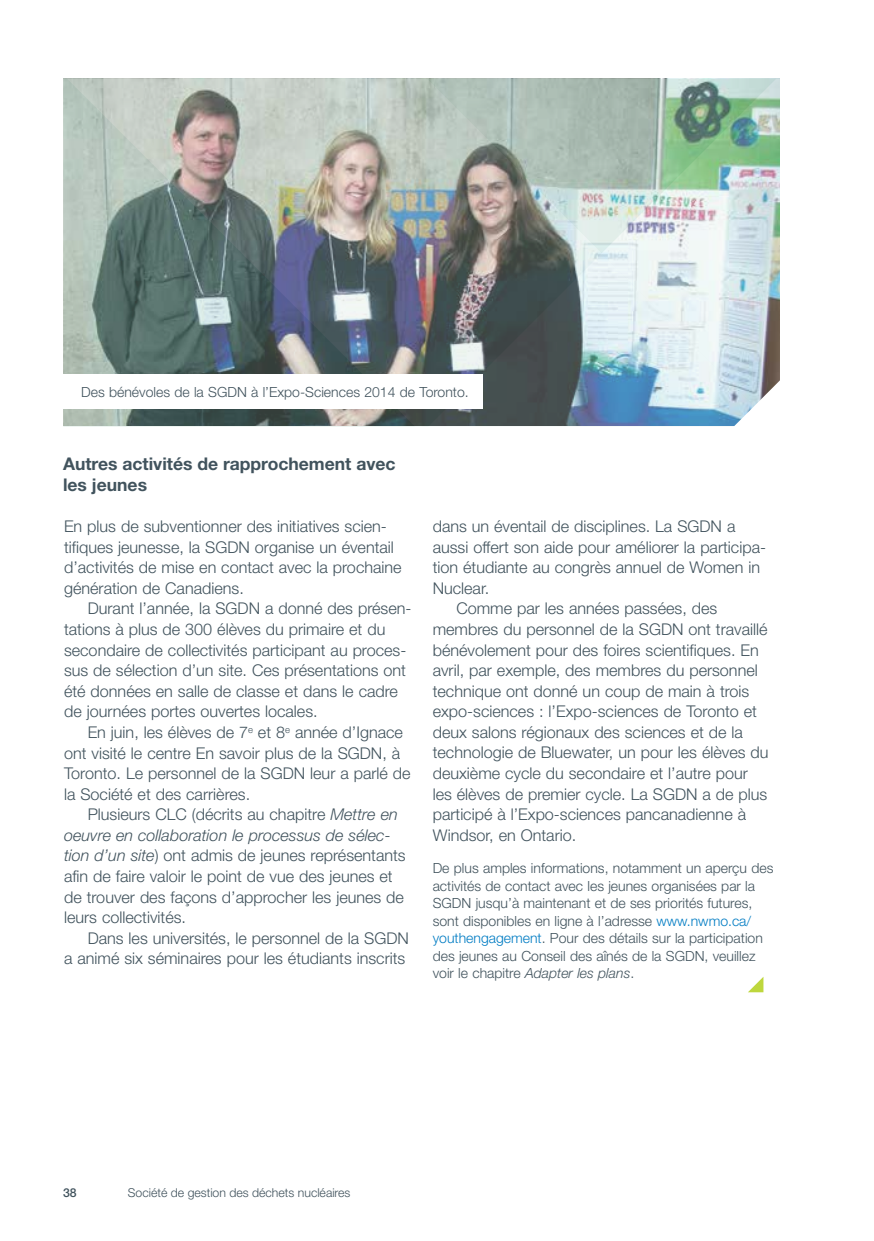
<style>
.page{position:relative;width:874px;height:1241px;background:#fff}
.page>*{position:absolute;margin:0;border:0;box-sizing:border-box;transform-origin:0 0}
.t1{font:700 17.5px/21.9px "Helvetica Neue LT Std";color:#41535d}
.t2{font:300 16.1px/20.5px "Helvetica Neue LT Std";color:#41535d}
.t3{font:300 14px/17.5px "Helvetica Neue LT Std";color:#41535d}
.t4{font:300 12.25px "Helvetica Neue LT Std";color:#41535d}
.t5{font:500 12.25px "Helvetica Neue LT Std";color:#41535d}
.s1{font-style:italic}
.s2{color:#007cc3}
</style>
<div class="page">
<svg style="left:774px;top:79px;width:5px;height:287px"></svg>
<img style="left:601px;top:79px;width:174px;height:174px">
<svg style="left:63px;top:79px;width:6px;height:347px;background:#b8c6bb"></svg>
<svg style="left:69px;top:79px;width:173px;height:171px;background:#a0a9a2"></svg>
<svg style="left:601px;top:253px;width:173px;height:173px;background:#c1d7e2"></svg>
<img style="left:421px;top:79px;width:180px;height:347px">
<img style="left:242px;top:79px;width:179px;height:347px">
<svg style="left:68px;top:250px;width:347px;height:176px;background:#647578"></svg>
<svg style="left:748px;top:977px;width:15px;height:15px"></svg>
<div style="left:57px;top:374px;width:425px;height:35px;background:#fff"></div>
<svg style="left:724px;top:366px;width:56px;height:60px"></svg>
<p class="t3" style="left:81px;top:383px;width:389px">Des bénévoles de la SGDN à l’Expo-Sciences 2014 de Toronto.</p>
<p class="t1" style="left:63px;top:452px;width:334px">Autres activités de rapprochement avec les jeunes</p>
<p class="t2" style="left:64px;top:516px;width:339px">En plus de subventionner des initiatives scien&shy;tifiques jeunesse, la SGDN organise un éventail d’activités de mise en contact avec la prochaine génération de Canadiens.</p>
<p class="t2" style="left:64px;top:598px;width:349px;text-indent:24px">Durant l’année, la SGDN a donné des présen&shy;tations à plus de 300 élèves du primaire et du secondaire de collectivités participant au proces&shy;sus de sélection d’un site. Ces présentations ont été données en salle de classe et dans le cadre de journées portes ouvertes locales.</p>
<p class="t2" style="left:64px;top:721px;width:348px;text-indent:24px">En juin, les élèves de 7<sup>e</sup> et 8<sup>e</sup> année d’Ignace ont visité le centre En savoir plus de la SGDN, à Toronto. Le personnel de la SGDN leur a parlé de la Société et des carrières.</p>
<p class="t2" style="left:64px;top:803px;width:343px;text-indent:24px">Plusieurs CLC (décrits au chapitre <span class="s1">Mettre en oeuvre en collaboration le processus de sélec&shy;tion d’un site</span>) ont admis de jeunes représentants afin de faire valoir le point de vue des jeunes et de trouver des façons d’approcher les jeunes de leurs collectivités.</p>
<p class="t2" style="left:64px;top:927px;width:346px;text-align:right">Dans les universités, le personnel de la SGDN<br>a animé six séminaires pour les étudiants inscrits</p>
<p class="t2" style="left:432px;top:515px;width:304px">dans un éventail de disciplines. La SGDN a</p>
<p class="t2" style="left:432px;top:536px;width:335px">aussi offert son aide pour améliorer la participa-</p>
<p class="t2" style="left:432px;top:557px;width:329px">tion étudiante au congrès annuel de Women in</p>
<p class="t2" style="left:432px;top:577px;width:58px">Nuclear.</p>
<p class="t2" style="left:456px;top:598px;width:262px">Comme par les années passées, des</p>
<p class="t2" style="left:432px;top:618px;width:336px">membres du personnel de la SGDN ont travaillé</p>
<p class="t2" style="left:432px;top:639px;width:327px">bénévolement pour des foires scientifiques. En</p>
<p class="t2" style="left:432px;top:659px;width:326px">avril, par exemple, des membres du personnel</p>
<p class="t2" style="left:432px;top:680px;width:318px">technique ont donné un coup de main à trois</p>
<p class="t2" style="left:432px;top:700px;width:326px">expo-sciences : l’Expo-sciences de Toronto et</p>
<p class="t2" style="left:432px;top:721px;width:311px">deux salons régionaux des sciences et de la</p>
<p class="t2" style="left:432px;top:742px;width:337px">technologie de Bluewater, un pour les élèves du</p>
<p class="t2" style="left:432px;top:762px;width:316px">deuxième cycle du secondaire et l’autre pour</p>
<p class="t2" style="left:432px;top:783px;width:336px">les élèves de premier cycle. La SGDN a de plus</p>
<p class="t2" style="left:432px;top:803px;width:315px">participé à l’Expo-sciences pancanadienne à</p>
<p class="t2" style="left:432px;top:824px;width:145px">Windsor, en Ontario.</p>
<p class="t3" style="left:432px;top:859px;width:342px">De plus amples informations, notamment un aperçu des activités de contact avec les jeunes organisées par la SGDN jusqu’à maintenant et de ses priorités futures, sont disponibles en ligne à l’adresse <span class="s2">www.nwmo.ca/ youthengagement</span>. Pour des détails sur la participation des jeunes au Conseil des aînés de la SGDN, veuillez voir le chapitre <span class="s1">Adapter les plans</span>.</p>
<p class="t5" style="left:63px;top:1184px;width:15px">38</p>
<p class="t4" style="left:128px;top:1184px;width:224px">Société de gestion des déchets nucléaires</p>
</div>
